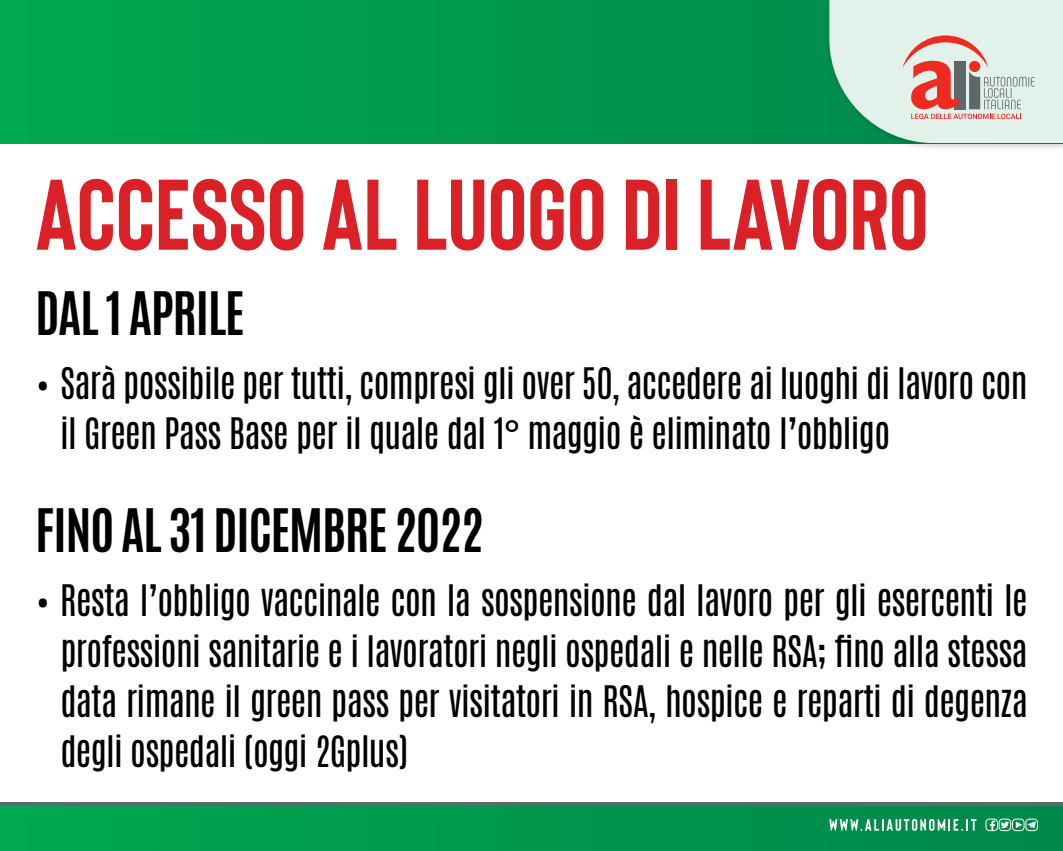
<style>
.page{position:relative;width:1063px;height:851px;background:#fff}
.page>*{position:absolute;margin:0;border:0;box-sizing:border-box;transform-origin:0 0}
.t1{font:700 100px "Bison";color:#da2128}
.t2{font:700 50px "Antonio";letter-spacing:-.02em;color:#000}
.t3{font:36.25px/50px "Antonio";letter-spacing:-.02em;color:#000}
</style>
<div class="page">
<div style="left:0;top:0;width:1063px;height:143px;background:#009b4d"></div>
<div style="left:825px;top:0;width:238px;height:152px;background:#000;opacity:.24"></div>
<svg style="left:829px;top:0;width:234px;height:143px;background:#cdd7cc"></svg>
<div style="left:0;top:806px;width:1063px;height:44px;background:linear-gradient(to right,#00a74e,#04894e)"></div>
<hr style="left:0;top:802px;width:1063px;height:4px;background:#5e676a">
<svg style="left:829px;top:818px;width:147px;height:12px"></svg>
<div style="left:986px;top:818px;width:12px;height:12px;border:1px solid #fff;border-radius:3px"></div>
<svg style="left:990px;top:820px;width:5px;height:10px"></svg>
<div style="left:999px;top:818px;width:12px;height:12px;border:1px solid #fff;border-radius:3px"></div>
<svg style="left:1001px;top:821px;width:8px;height:7px"></svg>
<div style="left:1012px;top:818px;width:12px;height:12px;border:1px solid #fff;border-radius:3px"></div>
<svg style="left:1016px;top:821px;width:6px;height:7px"></svg>
<div style="left:1026px;top:818px;width:12px;height:12px;border:1px solid #fff;border-radius:3px"></div>
<svg style="left:1028px;top:821px;width:8px;height:7px"></svg>
<h1 class="t1" style="left:35px;top:152px;width:895px">ACCESSO AL LUOGO DI LAVORO</h1>
<h2 class="t2" style="left:35px;top:276px;width:211px">DAL 1 APRILE</h2>
<p class="t3" style="left:60px;top:359px;width:969px;text-indent:-25px">• Sarà possibile per tutti, compresi gli over 50, accedere ai luoghi di lavoro con il Green Pass Base per il quale dal 1° maggio è eliminato l’obbligo</p>
<h2 class="t2" style="left:35px;top:493px;width:450px">FINO AL 31 DICEMBRE 2022</h2>
<p class="t3" style="left:60px;top:576px;width:969px;text-align:justify;text-indent:-25px">• Resta l’obbligo vaccinale con la sospensione dal lavoro per gli esercenti le professioni sanitarie e i lavoratori negli ospedali e nelle RSA; fino alla stessa data rimane il green pass per visitatori in RSA, hospice e reparti di degenza degli ospedali (oggi 2Gplus)</p>
</div>
